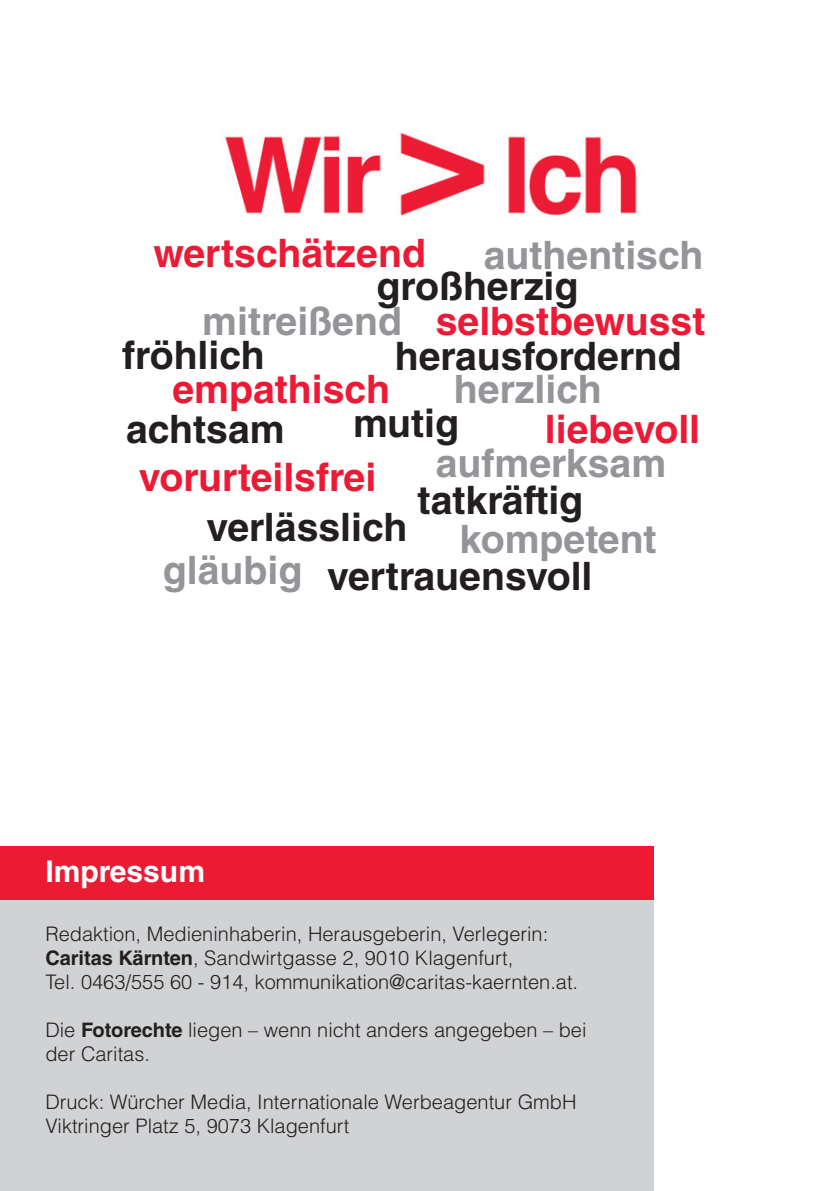
<style>
.page{position:relative;width:840px;height:1191px;background:#fff}
.page>*{position:absolute;margin:0;border:0;box-sizing:border-box;transform-origin:0 0}
.t1{font:700 39.2px/74.2px "Helvetica LT Std";color:#231f20}
.t2{font:700 39.2px "Helvetica LT Std";color:#ed1a35}
.t3{font:700 39.2px "Helvetica LT Std";color:#939598}
.t4{font:700 30px "Helvetica LT Std";color:#fff}
.t5{font:300 20px/24px "Helvetica LT Std";color:#231f20}
.s1{font-weight:700}
</style>
<div class="page">
<img style="left:225px;top:132px;width:412px;height:84px">
<div style="left:0;top:883px;width:653px;height:308px;background:#d1d2d4"></div>
<div style="left:0;top:846px;width:653px;height:54px;background:#ed1a33"></div>
<h1 class="t2" style="left:153px;top:230px;width:274px">wertschätzend</h1>
<h1 class="t3" style="left:483px;top:232px;width:221px">authentisch</h1>
<h1 class="t1" style="left:376px;top:249px;width:203px">großherzig</h1>
<h1 class="t3" style="left:202px;top:297px;width:201px">mitreißend</h1>
<h1 class="t2" style="left:435px;top:297px;width:271px">selbstbewusst</h1>
<h1 class="t1" style="left:122px;top:317px;width:164px">fröhlich achtsam</h1>
<h1 class="t1" style="left:394px;top:318px;width:288px">herausfordernd</h1>
<h1 class="t2" style="left:172px;top:365px;width:219px">empathisch</h1>
<h1 class="t3" style="left:453px;top:365px;width:149px">herzlich</h1>
<h1 class="t1" style="left:353px;top:385px;width:107px">mutig</h1>
<h1 class="t2" style="left:544px;top:405px;width:157px">liebevoll</h1>
<h1 class="t3" style="left:435px;top:439px;width:232px">aufmerksam</h1>
<h1 class="t1" style="left:163px;top:502px;width:431px;line-height:48.8px;text-indent:43px">verlässlich<br><sup>gläubig</sup> vertrauensvoll</h1>
<h1 class="t2" style="left:139px;top:453px;width:239px">vorurteilsfrei</h1>
<h1 class="t1" style="left:417px;top:463px;width:167px">tatkräftig</h1>
<h1 class="t3" style="left:459px;top:516px;width:198px">kompetent</h1>
<h2 class="t4" style="left:45px;top:853px;width:161px">Impressum</h2>
<p class="t5" style="left:45px;top:921px;width:534px">Redaktion, Medieninhaberin, Herausgeberin, Verlegerin:<br><span class="s1">Caritas Kärnten</span>, Sandwirtgasse 2, 9010 Klagenfurt,<br>Tel. 0463/555 60 - 914, kommunikation@caritas-kaernten.at.</p>
<p class="t5" style="left:45px;top:1017px;width:542px">Die <span class="s1">Fotorechte</span> liegen – wenn nicht anders angegeben – bei der Caritas.</p>
<p class="t5" style="left:45px;top:1089px;width:532px">Druck: Würcher Media, Internationale Werbeagentur GmbH<br>Viktringer Platz 5, 9073 Klagenfurt</p>
</div>
